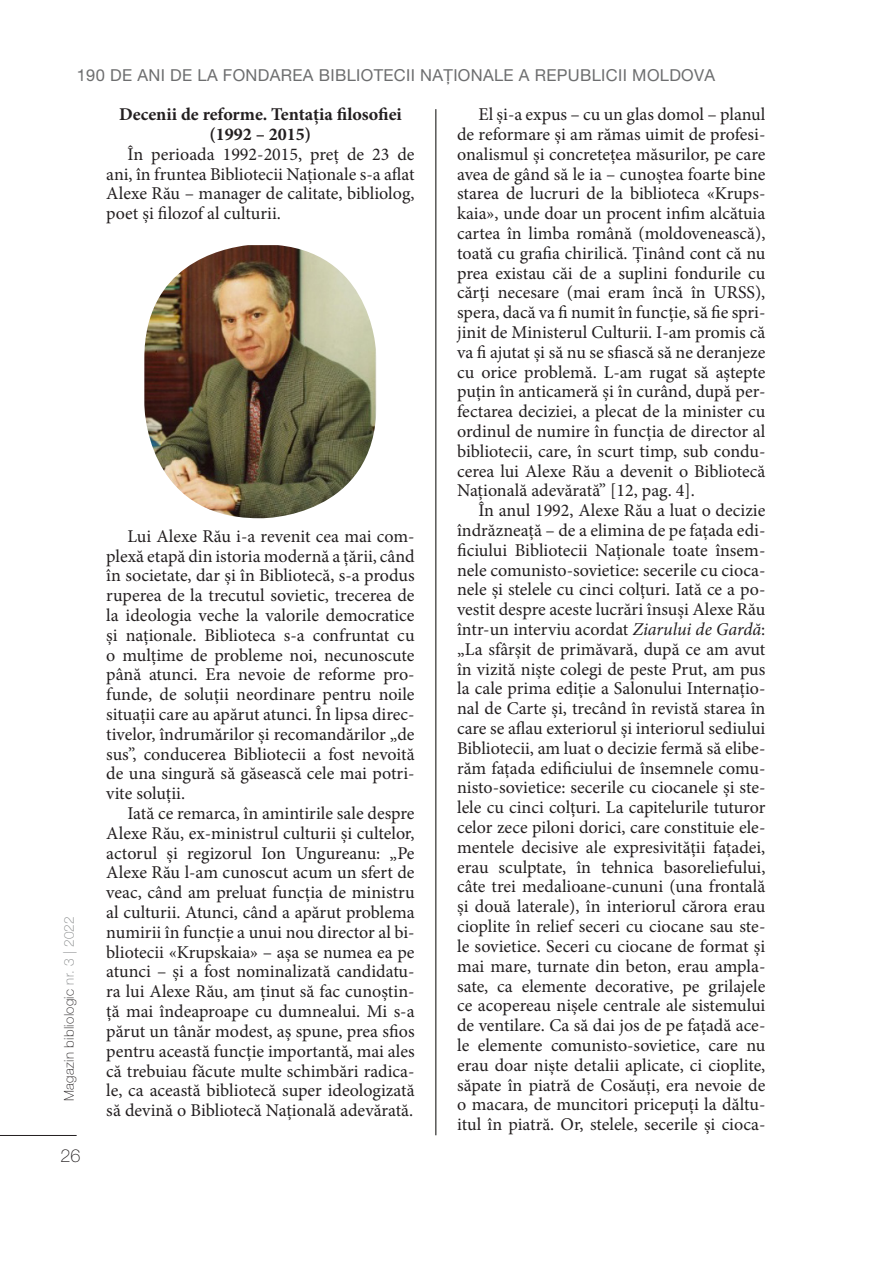
<style>
.page{position:relative;width:893px;height:1263px;background:#fff}
.page>*{position:absolute;margin:0;border:0;box-sizing:border-box;transform-origin:0 0}
.Text_baza{font:18px/19.8px "Minion Pro";color:#231f20;text-align:justify}
.Text_baza-2{font:700 18px/19.8px "Minion Pro";color:#231f20;text-align:center}
.t1{font:100 18px "Helvetica Neue LT Pro";color:#231f20}
.t2{font:16.5px "Helvetica Neue LT Pro";letter-spacing:.02em;color:#6d6e6f}
.t3{font:100 13.5px "Helvetica Neue LT Pro";letter-spacing:.025em;color:#231f20}
.s1{font-style:italic}
.s2{color:#808384}
</style>
<div class="page">
<hr style="left:0;top:1135px;width:77px;height:1px;background:#231f20">
<hr style="left:436px;top:109px;width:1px;height:1026px;background:#050503">
<img style="left:144px;top:245px;width:233px;height:273px">
<p class="t2" style="left:77px;top:66px;width:640px">190 DE ANI DE LA FONDAREA BIBLIOTECII NAŢIONALE A REPUBLICII MOLDOVA</p>
<p class="Text_baza-2" style="left:119px;top:104px;width:284px">Decenii de reforme. Tentația filosofiei (1992 – 2015)</p>
<p class="Text_baza" style="left:106px;top:144px;width:310px;text-indent:21px">În perioada 1992-2015, preț de 23 de ani, în fruntea Bibliotecii Naţionale s-a aflat Alexe Rău – manager de calitate, bibliolog, poet şi filozof al culturii.</p>
<p class="Text_baza" style="left:457px;top:105px;width:310px;text-indent:21px">El şi-a expus – cu un glas domol – planul de reformare şi am rămas uimit de profesi&shy;onalismul şi concreteţea măsurilor, pe care avea de gând să le ia – cunoştea foarte bine starea de lucruri de la biblioteca «Krups&shy;kaia», unde doar un procent infim alcătuia cartea în limba română (moldovenească), toată cu grafia chirilică. Ţinând cont că nu prea existau căi de a suplini fondurile cu cărţi necesare (mai eram încă în URSS), spera, dacă va fi numit în funcţie, să fie spri&shy;jinit de Ministerul Culturii. I-am promis că va fi ajutat şi să nu se sfiască să ne deranjeze cu orice problemă. L-am rugat să aştepte puţin în anticameră şi în curând, după per&shy;fectarea deciziei, a plecat de la minister cu ordinul de numire în funcţia de director al bibliotecii, care, în scurt timp, sub condu&shy;cerea lui Alexe Rău a devenit o Bibliotecă Naţională adevărată” [12, pag. 4].</p>
<p class="Text_baza" style="left:457px;top:501px;width:310px;text-indent:21px">În anul 1992, Alexe Rău a luat o decizie îndrăzneață – de a elimina de pe faţada edi&shy;ficiului Bibliotecii Naţionale toate însem&shy;nele comunisto-sovietice: secerile cu cioca&shy;nele şi stelele cu cinci colţuri. Iată ce a po&shy;vestit despre aceste lucrări însuși Alexe Rău într-un interviu acordat <span class="s1">Ziarului de Gardă</span>: „La sfârşit de primăvară, după ce am avut în vizită nişte colegi de peste Prut, am pus la cale prima ediţie a Salonului Internaţio&shy;nal de Carte şi, trecând în revistă starea în care se aflau exteriorul şi interiorul sediului Bibliotecii, am luat o decizie fermă să elibe&shy;răm faţada edificiului de însemnele comu&shy;nisto-sovietice: secerile cu ciocanele şi ste&shy;lele cu cinci colţuri. La capitelurile tuturor celor zece piloni dorici, care constituie ele&shy;mentele decisive ale expresivităţii faţadei, erau sculptate, în tehnica basoreliefului, câte trei medalioane-cununi (una frontală şi două laterale), în interiorul cărora erau cioplite în relief seceri cu ciocane sau ste&shy;le sovietice. Seceri cu ciocane de format şi mai mare, turnate din beton, erau ampla&shy;sate, ca elemente decorative, pe grilajele ce acopereau nişele centrale ale sistemului de ventilare. Ca să dai jos de pe faţadă ace&shy;le elemente comunisto-sovietice, care nu erau doar nişte detalii aplicate, ci cioplite, săpate în piatră de Cosăuţi, era nevoie de o macara, de muncitori pricepuţi la dăltu&shy;itul în piatră. Or, stelele, secerile şi cioca-</p>
<p class="Text_baza" style="left:106px;top:526px;width:310px;text-indent:21px">Lui Alexe Rău i-a revenit cea mai com&shy;plexă etapă din istoria modernă a țării, când în societate, dar şi în Bibliotecă, s-a produs ruperea de la trecutul sovietic, trecerea de la ideologia veche la valorile democratice şi naţionale. Biblioteca s-a confruntat cu o mulţime de probleme noi, necunoscute până atunci. Era nevoie de reforme pro&shy;funde, de soluţii neordinare pentru noile situaţii care au apărut atunci. În lipsa direc&shy;tivelor, îndrumărilor şi recomandărilor „de sus”, conducerea Bibliotecii a fost nevoită de una singură să găsească cele mai potri&shy;vite soluţii.</p>
<p class="Text_baza" style="left:106px;top:803px;width:310px;text-indent:21px">Iată ce remarca, în amintirile sale despre Alexe Rău, ex-ministrul culturii și cultelor, actorul și regizorul Ion Ungureanu: „Pe Alexe Rău l-am cunoscut acum un sfert de veac, când am preluat funcţia de ministru al culturii. Atunci, când a apărut problema numirii în funcţie a unui nou director al bi&shy;bliotecii «Krupskaia» – aşa se numea ea pe atunci – şi a fost nominalizată candidatu&shy;ra lui Alexe Rău, am ţinut să fac cunoştin&shy;ţă mai îndeaproape cu dumnealui. Mi s-a părut un tânăr modest, aş spune, prea sfios pentru această funcţie importantă, mai ales că trebuiau făcute multe schimbări radica&shy;le, ca această bibliotecă super ideologizată să devină o Bibliotecă Naţională adevărată.</p>
<p class="t3" style="left:61px;top:1101px;width:186px;rotate:-90deg">Magazin bibliologic <span class="s2">nr. 3 | 2022</span></p>
<p class="t1" style="left:61px;top:1145px;width:22px">26</p>
</div>
